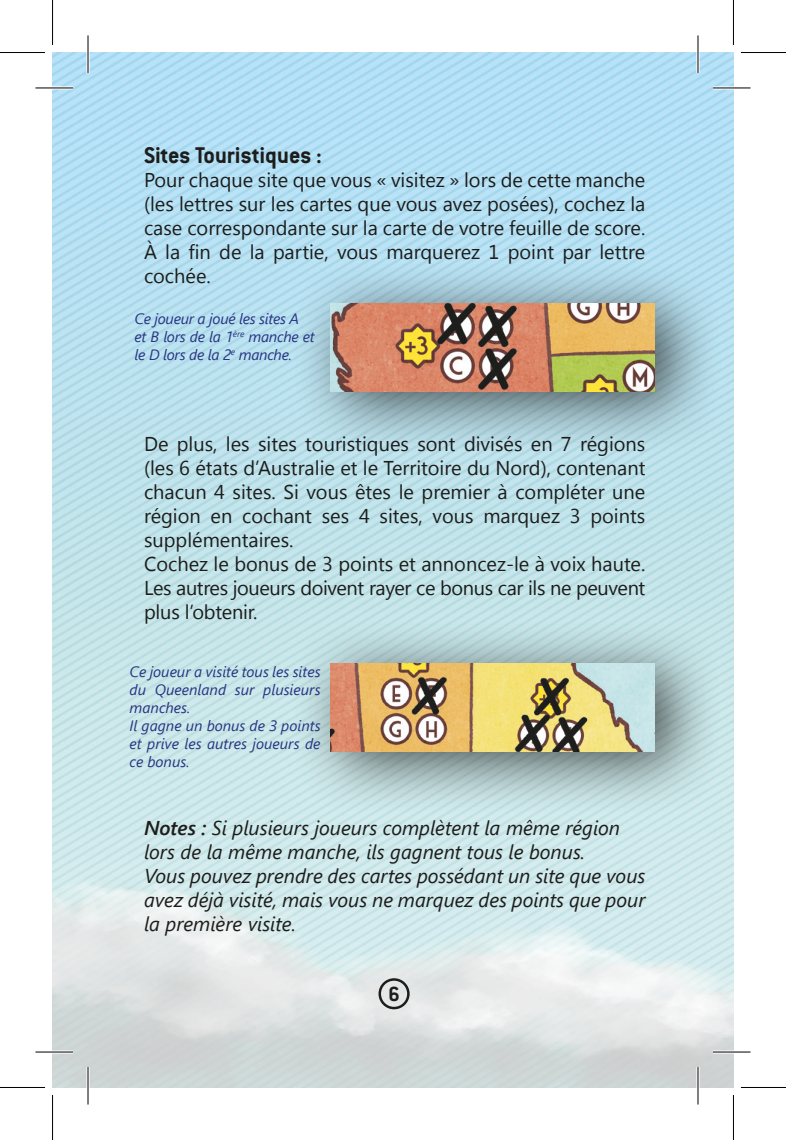
<style>
.page{position:relative;width:786px;height:1140px;background:#fff}
.page>*{position:absolute;margin:0;border:0;box-sizing:border-box;transform-origin:0 0}
.t1{font:700 25px "Conduit ITC";color:#1d1d1b}
.t2{font:700 22.5px "Conduit ITC";color:#1d1d1b}
.t3{font:20px/24px "Segoe UI";color:#1d1d1b;text-align:justify}
.t4{font:italic 20px/24px "Segoe UI";color:#1d1d1b;text-align:justify}
.t5{font:italic 15px/18px "Segoe UI";color:#283583;text-align:justify}
.t6{font:italic 15px/18px "Segoe UI";letter-spacing:-.02em;color:#283583}
.s1{font-weight:600}
</style>
<div class="page">
<img style="left:52px;top:52px;width:681px;height:1035px">
<div style="left:378px;top:978px;width:31px;height:31px;border:2px solid #1d1d1b;border-radius:50%"></div>
<div style="left:292px;top:260px;width:431px;height:195px;background:#1d1d1b;opacity:.75"></div>
<img style="left:330px;top:303px;width:324px;height:88px">
<div style="left:292px;top:620px;width:431px;height:195px;background:#1d1d1b;opacity:.75"></div>
<img style="left:330px;top:663px;width:324px;height:88px">
<hr style="left:35px;top:86px;width:38px;height:3px;background:#fff">
<hr style="left:712px;top:86px;width:38px;height:3px;background:#fff">
<hr style="left:35px;top:1050px;width:38px;height:3px;background:#fff">
<hr style="left:712px;top:1050px;width:38px;height:3px;background:#fff">
<hr style="left:86px;top:35px;width:3px;height:38px;background:#fff">
<hr style="left:86px;top:1067px;width:3px;height:37px;background:#fff">
<hr style="left:696px;top:35px;width:3px;height:38px;background:#fff">
<hr style="left:696px;top:1067px;width:3px;height:37px;background:#fff">
<hr style="left:35px;top:88px;width:38px;height:1px;background:#000">
<hr style="left:712px;top:88px;width:38px;height:1px;background:#000">
<hr style="left:35px;top:1051px;width:38px;height:1px;background:#000">
<hr style="left:712px;top:1051px;width:38px;height:1px;background:#000">
<hr style="left:88px;top:35px;width:1px;height:38px;background:#000">
<hr style="left:88px;top:1067px;width:1px;height:37px;background:#000">
<hr style="left:697px;top:35px;width:1px;height:38px;background:#000">
<hr style="left:697px;top:1067px;width:1px;height:37px;background:#000">
<hr style="left:0;top:52px;width:45px;height:1px;background:#000">
<hr style="left:740px;top:52px;width:45px;height:1px;background:#000">
<hr style="left:0;top:1087px;width:45px;height:1px;background:#000">
<hr style="left:740px;top:1087px;width:45px;height:1px;background:#000">
<hr style="left:52px;top:0;width:1px;height:45px;background:#000">
<hr style="left:52px;top:1095px;width:1px;height:45px;background:#000">
<hr style="left:732px;top:0;width:1px;height:45px;background:#000">
<hr style="left:732px;top:1095px;width:1px;height:45px;background:#000">
<p class="t1" style="left:144px;top:141px;width:179px">Sites Touristiques :</p>
<p class="t3" style="left:144px;top:167px;width:503px">Pour chaque site que vous « visitez » lors de cette manche (les lettres sur les cartes que vous avez posées), cochez la case correspondante sur la carte de votre feuille de score.<br>À la fin de la partie, vous marquerez 1 point par lettre cochée.</p>
<p class="t6" style="left:134px;top:310px;width:166px">Ce joueur a joué les sites A</p>
<p class="t6" style="left:134px;top:328px;width:182px">et B lors de la 1<sup>ère</sup> manche et le D lors de la 2<sup>e</sup> manche.</p>
<p class="t3" style="left:144px;top:431px;width:503px">De plus, les sites touristiques sont divisés en 7 régions</p>
<p class="t3" style="left:144px;top:455px;width:503px">(les 6 états d’Australie et le Territoire du Nord), contenant chacun 4 sites. Si vous êtes le premier à compléter une région en cochant ses 4 sites, vous marquez 3 points</p>
<p class="t3" style="left:144px;top:527px;width:151px">supplémentaires.</p>
<p class="t3" style="left:144px;top:551px;width:503px">Cochez le bonus de 3 points et annoncez-le à voix haute.<br>Les autres joueurs doivent rayer ce bonus car ils ne peuvent plus l’obtenir.</p>
<p class="t5" style="left:129px;top:662px;width:192px">Ce joueur a visité tous les sites du Queenland sur plusieurs manches.</p>
<p class="t5" style="left:129px;top:716px;width:192px">Il gagne un bonus de 3 points et prive les autres joueurs de ce bonus.</p>
<p class="t4" style="left:144px;top:816px;width:477px"><span class="s1">Notes :</span> Si plusieurs joueurs complètent la même région</p>
<p class="t4" style="left:144px;top:840px;width:442px">lors de la même manche, ils gagnent tous le bonus.</p>
<p class="t4" style="left:144px;top:864px;width:503px">Vous pouvez prendre des cartes possédant un site que vous avez déjà visité, mais vous ne marquez des points que pour la première visite.</p>
<p class="t2" style="left:388px;top:980px;width:13px">6</p>
</div>
